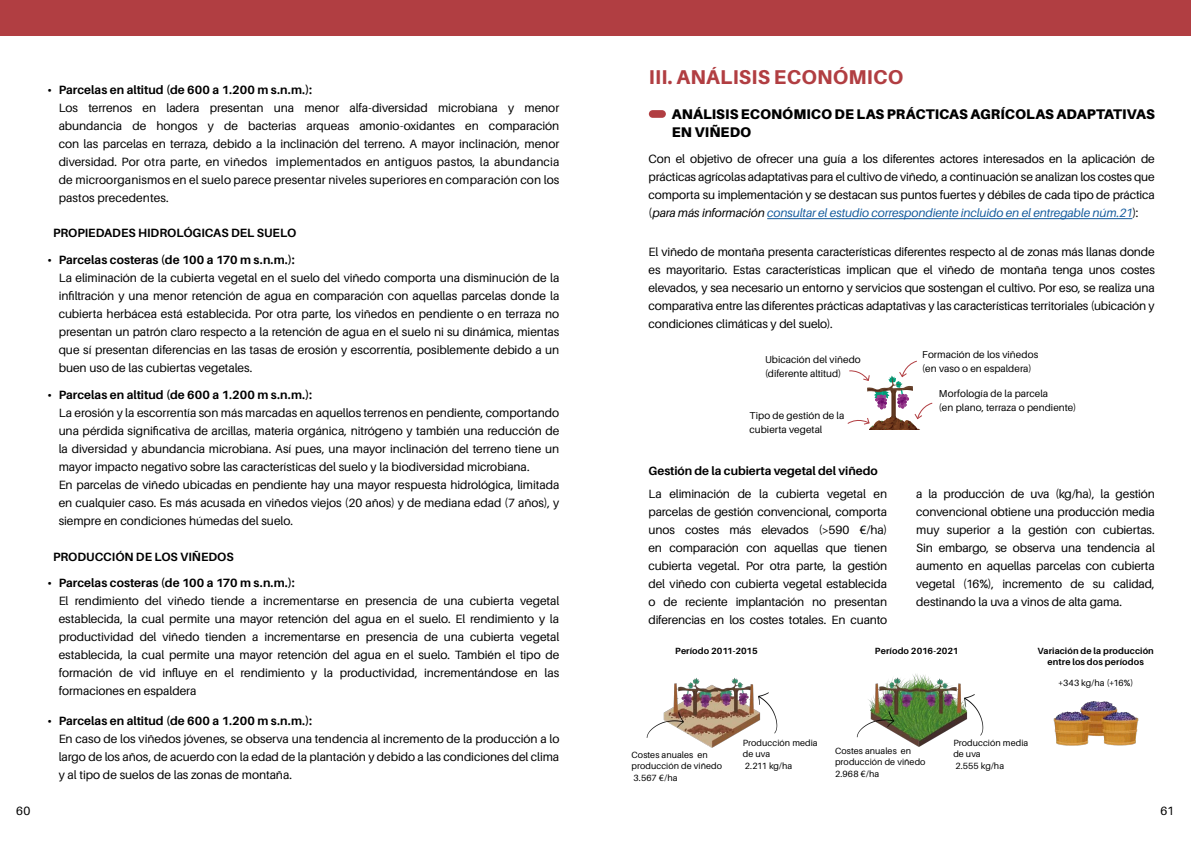
<style>
.page{position:relative;width:1191px;height:842px;background:#fff}
.page>*{position:absolute;margin:0;border:0;box-sizing:border-box;transform-origin:0 0}
.Subtítol{font:800 20px "Aileron";letter-spacing:.01em;color:#b13e42}
.Text_-_12{font:900 14px/18px "Aileron";letter-spacing:.005em;color:#000}
.Text_-_VINYETA{font:12px/18px "Aileron";letter-spacing:-.005em;color:#000;text-align:justify}
.Text_-_12-2{font:12px/18px "Aileron";letter-spacing:-.01em;color:#000;text-align:justify}
.Text_-_12-3{font:700 12px "Aileron";color:#000}
.Text{font:10px/14px "Aileron";letter-spacing:.005em;color:#000}
.Text-2{font:9px/10.8px "Aileron";letter-spacing:.01em;color:#000}
.Text-3{font:700 9px/10.8px "Aileron";letter-spacing:.01em;color:#000;text-align:center}
.s1{font-style:italic}
.s2{font-style:italic;color:#175d9e}
</style>
<div class="page">
<img style="left:1053px;top:701px;width:86px;height:45px">
<img style="left:646px;top:678px;width:132px;height:70px">
<img style="left:856px;top:674px;width:128px;height:73px">
<svg style="left:847px;top:360px;width:86px;height:70px"></svg>
<div style="left:0;top:0;width:1191px;height:36px;background:#b13e42"></div>
<hr style="left:767px;top:218px;width:365px;height:1px;background:#175d9e">
<div style="left:649px;top:110px;width:17px;height:8px;background:#b13e42;border-radius:4px"></div>
<p class="Text_-_12-3" style="left:47px;top:83px;width:266px">• Parcelas en altitud (de 600 a 1.200 m s.n.m.):</p>
<p class="Text_-_VINYETA" style="left:59px;top:99px;width:502px">Los terrenos en ladera presentan una menor alfa-diversidad microbiana y menor abundancia de hongos y de bacterias arqueas amonio-oxidantes en comparación con las parcelas en terraza, debido a la inclinación del terreno. A mayor inclinación, menor diversidad. Por otra parte, en viñedos implementados en antiguos pastos, la abundancia de microorganismos en el suelo parece presentar niveles superiores en comparación con los pastos precedentes.</p>
<p class="Text_-_12-3" style="left:53px;top:226px;width:245px">PROPIEDADES HIDROLÓGICAS DEL SUELO</p>
<p class="Text_-_12-3" style="left:47px;top:253px;width:249px">• Parcelas costeras (de 100 a 170 m s.n.m.):</p>
<p class="Text_-_VINYETA" style="left:59px;top:269px;width:502px">La eliminación de la cubierta vegetal en el suelo del viñedo comporta una disminución de la infiltración y una menor retención de agua en comparación con aquellas parcelas donde la cubierta herbácea está establecida. Por otra parte, los viñedos en pendiente o en terraza no presentan un patrón claro respecto a la retención de agua en el suelo ni su dinámica, mientas que sí presentan diferencias en las tasas de erosión y escorrentía, posiblemente debido a un buen uso de las cubiertas vegetales.</p>
<p class="Text_-_12-3" style="left:47px;top:389px;width:266px">• Parcelas en altitud (de 600 a 1.200 m s.n.m.):</p>
<p class="Text_-_VINYETA" style="left:59px;top:404px;width:502px">La erosión y la escorrentía son más marcadas en aquellos terrenos en pendiente, comportando una pérdida significativa de arcillas, materia orgánica, nitrógeno y también una reducción de la diversidad y abundancia microbiana. Así pues, una mayor inclinación del terreno tiene un mayor impacto negativo sobre las características del suelo y la biodiversidad microbiana.</p>
<p class="Text_-_VINYETA" style="left:59px;top:476px;width:502px">En parcelas de viñedo ubicadas en pendiente hay una mayor respuesta hidrológica, limitada en cualquier caso. Es más acusada en viñedos viejos (20 años) y de mediana edad (7 años), y siempre en condiciones húmedas del suelo.</p>
<p class="Text_-_12-3" style="left:53px;top:550px;width:182px">PRODUCCIÓN DE LOS VIÑEDOS</p>
<p class="Text_-_12-3" style="left:47px;top:576px;width:249px">• Parcelas costeras (de 100 a 170 m s.n.m.):</p>
<p class="Text_-_VINYETA" style="left:59px;top:592px;width:502px">El rendimiento del viñedo tiende a incrementarse en presencia de una cubierta vegetal establecida, la cual permite una mayor retención del agua en el suelo. El rendimiento y la productividad del viñedo tienden a incrementarse en presencia de una cubierta vegetal establecida, la cual permite una mayor retención del agua en el suelo. También el tipo de formación de vid influye en el rendimiento y la productividad, incrementándose en las formaciones en espaldera</p>
<p class="Text_-_12-3" style="left:47px;top:714px;width:266px">• Parcelas en altitud (de 600 a 1.200 m s.n.m.):</p>
<p class="Text_-_VINYETA" style="left:59px;top:730px;width:502px">En caso de los viñedos jóvenes, se observa una tendencia al incremento de la producción a lo largo de los años, de acuerdo con la edad de la plantación y debido a las condiciones del clima y al tipo de suelos de las zonas de montaña.</p>
<p class="Subtítol" style="left:649px;top:66px;width:256px">III. ANÁLISIS ECONÓMICO</p>
<p class="Text_-_12" style="left:671px;top:105px;width:485px">ANÁLISIS ECONÓMICO DE LAS PRÁCTICAS AGRÍCOLAS ADAPTATIVAS<br>EN VIÑEDO</p>
<p class="Text_-_12-2" style="left:648px;top:150px;width:508px">Con el objetivo de ofrecer una guía a los diferentes actores interesados en la aplicación de prácticas agrícolas adaptativas para el cultivo de viñedo, a continuación se analizan los costes que comporta su implementación y se destacan sus puntos fuertes y débiles de cada tipo de práctica (<span class="s1">para más información</span> <span class="s2">consultar el estudio correspondiente incluido en el entregable núm.21</span>):</p>
<p class="Text_-_12-2" style="left:648px;top:243px;width:508px">El viñedo de montaña presenta características diferentes respecto al de zonas más llanas donde es mayoritario. Estas características implican que el viñedo de montaña tenga unos costes elevados, y sea necesario un entorno y servicios que sostengan el cultivo. Por eso, se realiza una comparativa entre las diferentes prácticas adaptativas y las características territoriales (ubicación y condiciones climáticas y del suelo).</p>
<p class="Text" style="left:765px;top:353px;width:97px">Ubicación del viñedo (diferente altitud)</p>
<p class="Text" style="left:922px;top:348px;width:117px">Formación de los viñedos (en vaso o en espaldera)</p>
<p class="Text" style="left:939px;top:386px;width:139px">Morfología de la parcela<br>(en plano, terraza o pendiente)</p>
<p class="Text" style="left:749px;top:408px;width:96px">Tipo de gestión de la cubierta vegetal</p>
<p class="Text_-_12-3" style="left:648px;top:464px;width:231px">Gestión de la cubierta vegetal del viñedo</p>
<p class="Text_-_12-2" style="left:648px;top:485px;width:240px">La eliminación de la cubierta vegetal en parcelas de gestión convencional, comporta unos costes más elevados (&gt;590 €/ha) en comparación con aquellas que tienen cubierta vegetal. Por otra parte, la gestión del viñedo con cubierta vegetal establecida o de reciente implantación no presentan diferencias en los costes totales. En cuanto</p>
<p class="Text_-_12-2" style="left:916px;top:485px;width:240px">a la producción de uva (kg/ha), la gestión convencional obtiene una producción media muy superior a la gestión con cubiertas.<br>Sin embargo, se observa una tendencia al aumento en aquellas parcelas con cubierta vegetal (16%), incremento de su calidad, destinando la uva a vinos de alta gama.</p>
<p class="Text-3" style="left:675px;top:646px;width:84px">Período 2011-2015</p>
<p class="Text-3" style="left:875px;top:646px;width:85px">Período 2016-2021</p>
<p class="Text-3" style="left:1037px;top:646px;width:118px">Variación de la producción entre los dos períodos</p>
<p class="Text-2" style="left:1058px;top:678px;width:76px">+343 kg/ha (+16%)</p>
<p class="Text-2" style="left:631px;top:749px;width:92px">Costes anuales en producción de viñedo</p>
<p class="Text-2" style="left:633px;top:772px;width:46px">3.567 €/ha</p>
<p class="Text-2" style="left:742px;top:737px;width:76px">Producción media de uva</p>
<p class="Text-2" style="left:744px;top:760px;width:49px">2.211 kg/ha</p>
<p class="Text-2" style="left:835px;top:746px;width:92px">Costes anuales en producción de viñedo</p>
<p class="Text-2" style="left:953px;top:737px;width:76px">Producción media de uva</p>
<p class="Text-2" style="left:835px;top:769px;width:46px">2.968 €/ha</p>
<p class="Text-2" style="left:955px;top:760px;width:50px">2.555 kg/ha</p>
<p class="Text_-_VINYETA" style="left:16px;top:802px;width:16px">60</p>
<p class="Text_-_VINYETA" style="left:1160px;top:802px;width:15px">61</p>
</div>
